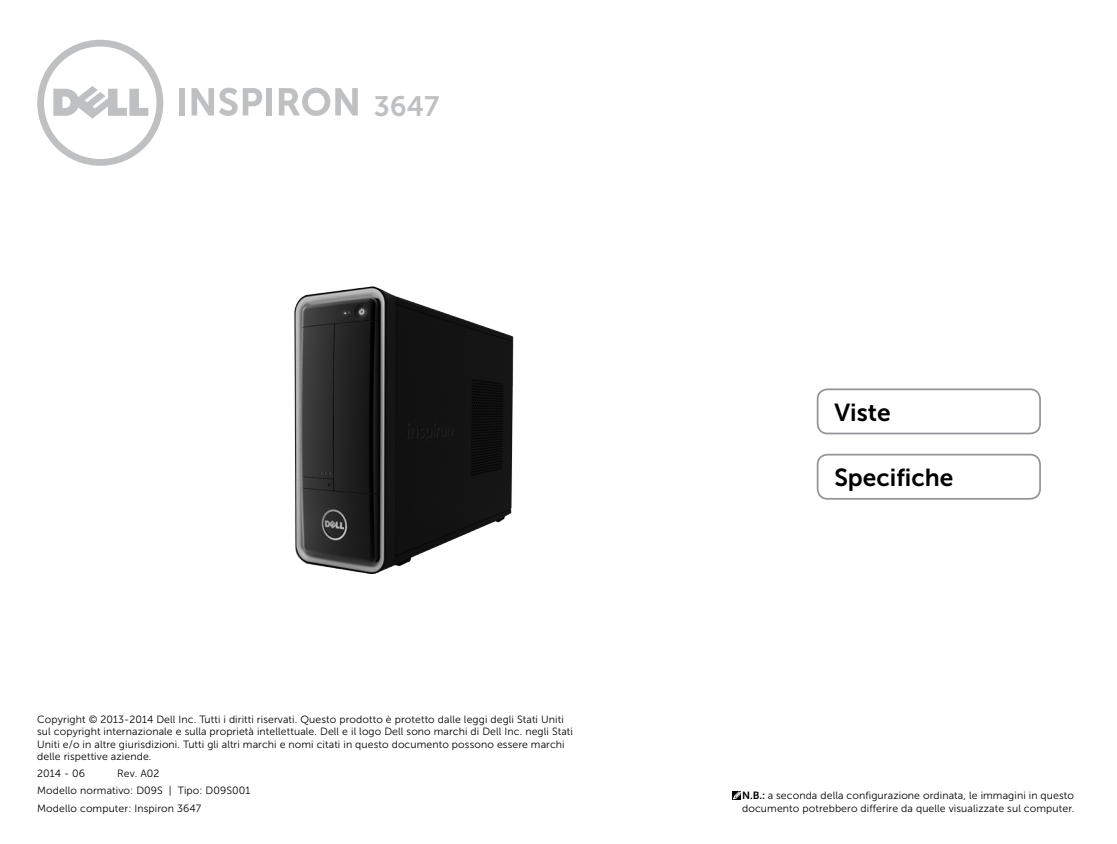
<style>
.page{position:relative;width:1117px;height:844px;background:#fff}
.page>*{position:absolute;margin:0;border:0;box-sizing:border-box;transform-origin:0 0}
.Model{font:28px "Museo Sans For Dell 700";color:#bec0c2}
.Cover_Title{font:24.5px "Museo Sans For Dell 700";color:#000}
.Legal_1{font:10.5px/12.2px "Museo Sans For Dell 300";letter-spacing:.01em;color:#000}
.Note_Legal{font:10.5px/12.2px "Museo Sans For Dell 300";letter-spacing:.01em;color:#000}
.s1{font-family:"Museo Sans For Dell 700"}
</style>
<div class="page">
<div style="left:816px;top:453px;width:224px;height:46px;border:2px solid #939598;border-radius:10px"></div>
<div style="left:816px;top:388px;width:224px;height:46px;border:2px solid #939598;border-radius:10px"></div>
<img style="left:294px;top:286px;width:220px;height:288px">
<svg style="left:37px;top:40px;width:126px;height:126px"></svg>
<svg style="left:191px;top:88px;width:46px;height:28px"></svg>
<div style="left:179px;top:88px;width:6px;height:27px;background:#bec0c2"></div>
<svg style="left:243px;top:88px;width:19px;height:27px"></svg>
<svg style="left:279px;top:88px;width:79px;height:28px"></svg>
<div style="left:266px;top:88px;width:6px;height:27px;background:#bec0c2"></div>
<div style="left:732px;top:791px;width:8px;height:9px;background:#000"></div>
<svg style="left:733px;top:791px;width:7px;height:8px"></svg>
<p class="Model" style="left:373px;top:91px;width:67px">3647</p>
<p class="Legal_1" style="left:37px;top:713px;width:537px">Copyright © 2013-2014 Dell Inc. Tutti i diritti riservati. Questo prodotto è protetto dalle leggi degli Stati Uniti sul copyright internazionale e sulla proprietà intellettuale. Dell e il logo Dell sono marchi di Dell Inc. negli Stati Uniti e/o in altre giurisdizioni. Tutti gli altri marchi e nomi citati in questo documento possono essere marchi delle rispettive aziende.</p>
<p class="Legal_1" style="left:37px;top:767px;width:49px">2014 ‑ 06</p>
<p class="Legal_1" style="left:117px;top:767px;width:44px">Rev. A02</p>
<p class="Legal_1" style="left:37px;top:784px;width:215px">Modello normativo: D09S | Tipo: D09S001</p>
<p class="Legal_1" style="left:37px;top:801px;width:165px">Modello computer: Inspiron 3647</p>
<p class="Cover_Title" style="left:834px;top:398px;width:58px">Viste</p>
<p class="Cover_Title" style="left:834px;top:463px;width:120px">Specifiche</p>
<p class="Note_Legal" style="left:742px;top:789px;width:333px"><span class="s1">N.B.:</span> a seconda della configurazione ordinata, le immagini in questo documento potrebbero differire da quelle visualizzate sul computer.</p>
</div>
